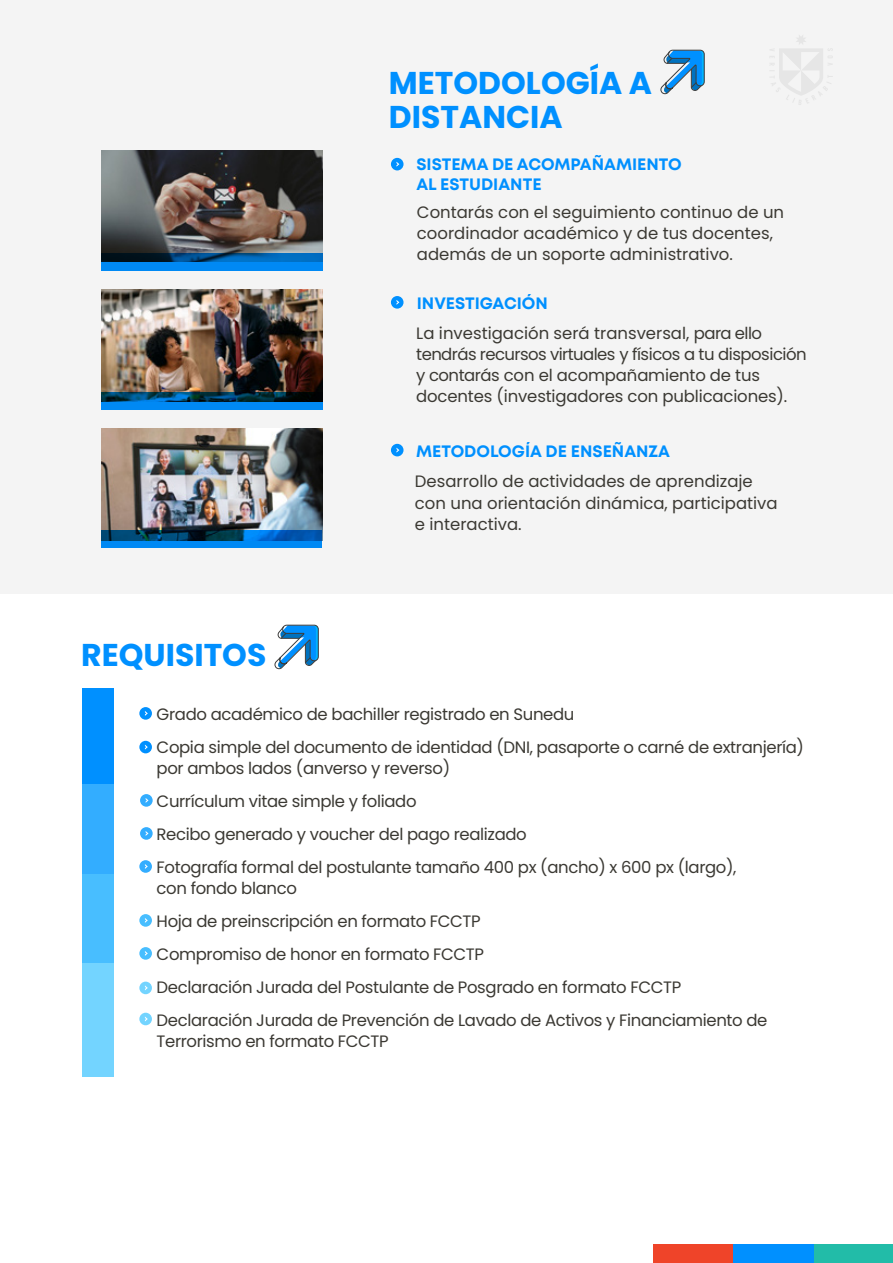
<style>
.page{position:relative;width:893px;height:1263px;background:#fff}
.page>*{position:absolute;margin:0;border:0;box-sizing:border-box;transform-origin:0 0}
.t1{font:700 31.5px/33.6px "Poppins";color:#0090ff}
.t2{font:16.5px/33px "Poppins";letter-spacing:-.02em;color:#3b3933}
.t3{font:16.5px/21px "Poppins";color:#3b3933}
.t4{font:700 16.5px/19.8px "Mont";color:#0090ff}
</style>
<div class="page">
<svg style="left:274px;top:624px;width:45px;height:46px"></svg>
<div style="left:0;top:0;width:893px;height:594px;background:#f4f4f4"></div>
<svg style="left:660px;top:49px;width:45px;height:46px"></svg>
<div style="left:391px;top:296px;width:12px;height:13px;background:#0090ff;border-radius:50%"></div>
<svg style="left:396px;top:300px;width:3px;height:5px"></svg>
<img style="left:102px;top:290px;width:221px;height:102px">
<svg style="left:102px;top:392px;width:221px;height:18px;background:#005997"></svg>
<svg style="left:391px;top:158px;width:12px;height:12px"></svg>
<img style="left:102px;top:150px;width:221px;height:103px">
<svg style="left:102px;top:253px;width:221px;height:18px;background:#0067b7"></svg>
<svg style="left:391px;top:444px;width:12px;height:12px"></svg>
<img style="left:102px;top:429px;width:220px;height:101px">
<svg style="left:102px;top:530px;width:220px;height:17px;background:#005ea6"></svg>
<svg style="left:770px;top:35px;width:63px;height:70px"></svg>
<div style="left:653px;top:1245px;width:80px;height:18px;background:#ef4429"></div>
<div style="left:814px;top:1245px;width:79px;height:18px;background:#22bca8"></div>
<div style="left:733px;top:1245px;width:81px;height:18px;background:#0090ff"></div>
<svg style="left:139px;top:707px;width:13px;height:13px"></svg>
<svg style="left:139px;top:741px;width:13px;height:12px"></svg>
<svg style="left:140px;top:794px;width:13px;height:13px"></svg>
<svg style="left:140px;top:827px;width:13px;height:13px"></svg>
<svg style="left:139px;top:860px;width:13px;height:13px"></svg>
<svg style="left:139px;top:914px;width:13px;height:13px"></svg>
<svg style="left:139px;top:947px;width:13px;height:13px"></svg>
<svg style="left:139px;top:982px;width:13px;height:12px"></svg>
<svg style="left:139px;top:1013px;width:13px;height:12px"></svg>
<div style="left:82px;top:688px;width:32px;height:96px;background:#0090ff"></div>
<div style="left:82px;top:784px;width:32px;height:90px;background:#33adff"></div>
<div style="left:82px;top:874px;width:32px;height:90px;background:#48beff"></div>
<div style="left:82px;top:963px;width:32px;height:114px;background:#73d4ff"></div>
<h1 class="t1" style="left:389px;top:66px;width:265px">METODOLOGÍA A<br>DISTANCIA</h1>
<p class="t4" style="left:416px;top:154px;width:267px">SISTEMA DE ACOMPAÑAMIENTO<br>AL ESTUDIANTE</p>
<p class="t3" style="left:417px;top:202px;width:369px">Contarás con el seguimiento continuo de un coordinador académico y de tus docentes, además de un soporte administrativo.</p>
<p class="t4" style="left:417px;top:293px;width:133px">INVESTIGACIÓN</p>
<p class="t2" style="left:416px;top:322px;width:392px;line-height:21px">La investigación será transversal, para ello tendrás recursos virtuales y físicos a tu disposición y contarás con el acompañamiento de tus docentes (investigadores con publicaciones).</p>
<p class="t4" style="left:416px;top:442px;width:255px">METODOLOGÍA DE ENSEÑANZA</p>
<p class="t3" style="left:415px;top:471px;width:364px">Desarrollo de actividades de aprendizaje con una orientación dinámica, participativa e interactiva.</p>
<h1 class="t1" style="left:81px;top:638px;width:187px">REQUISITOS</h1>
<p class="t2" style="left:157px;top:697px;width:649px">Grado académico de bachiller registrado en Sunedu<br>Copia simple del documento de identidad (DNI, pasaporte o carné de extranjería)</p>
<p class="t2" style="left:157px;top:751px;width:581px">por ambos lados (anverso y reverso)<br>Currículum vitae simple y foliado<br>Recibo generado y voucher del pago realizado<br>Fotografía formal del postulante tamaño 400 px (ancho) x 600 px (largo),</p>
<p class="t2" style="left:157px;top:871px;width:612px">con fondo blanco<br>Hoja de preinscripción en formato FCCTP<br>Compromiso de honor en formato FCCTP<br>Declaración Jurada del Postulante de Posgrado en formato FCCTP Declaración Jurada de Prevención de Lavado de Activos y Financiamiento de</p>
<p class="t2" style="left:157px;top:1024px;width:234px">Terrorismo en formato FCCTP</p>
</div>
